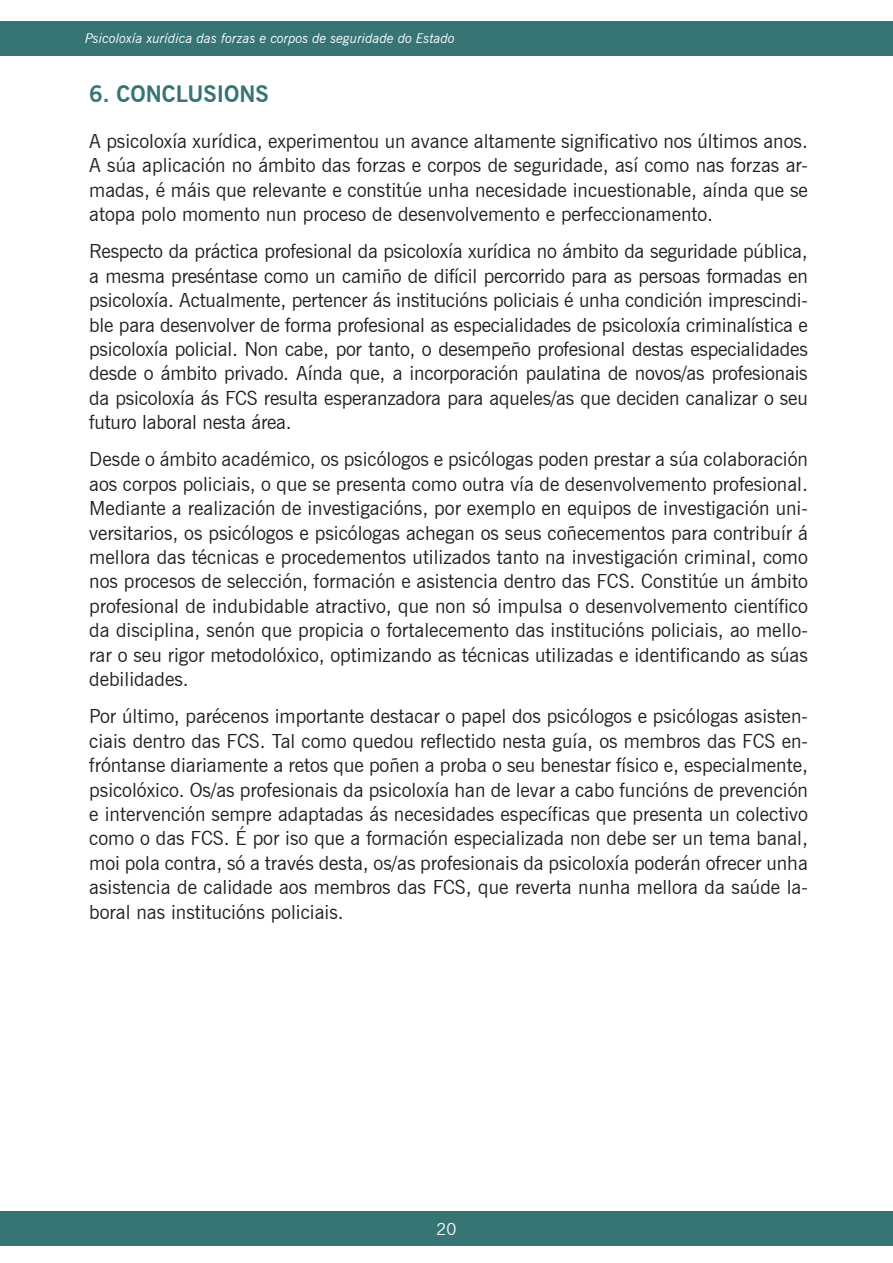
<style>
.page{position:relative;width:893px;height:1263px;background:#fff}
.page>*{position:absolute;margin:0;border:0;box-sizing:border-box;transform-origin:0 0}
.Título_2{font:700 22.5px "News Gothic BT";color:#377474}
.Texto_base{font:19.5px/24.5px "News Gothic BT";color:#231f20;text-align:justify}
.t1{font:16.5px "News Gothic BT";color:#fff}
.t2{font:italic 13.5px "News Gothic BT";color:#fff}
</style>
<div class="page">
<div style="left:0;top:1212px;width:893px;height:34px;background:#377474"></div>
<div style="left:0;top:21px;width:893px;height:34px;background:#377474"></div>
<p class="t2" style="left:85px;top:30px;width:371px">Psicoloxía xurídica das forzas e corpos de seguridade do Estado</p>
<p class="Título_2" style="left:89px;top:80px;width:181px">6. CONCLUSIONS</p>
<p class="Texto_base" style="left:89px;top:129px;width:720px">A psicoloxía xurídica, experimentou un avance altamente significativo nos últimos anos.<br>A súa aplicación no ámbito das forzas e corpos de seguridade, así como nas forzas ar&shy;madas, é máis que relevante e constitúe unha necesidade incuestionable, aínda que se atopa polo momento nun proceso de desenvolvemento e perfeccionamento.</p>
<p class="Texto_base" style="left:89px;top:239px;width:720px">Respecto da práctica profesional da psicoloxía xurídica no ámbito da seguridade pública, a mesma preséntase como un camiño de difícil percorrido para as persoas formadas en psicoloxía. Actualmente, pertencer ás institucións policiais é unha condición imprescindi&shy;ble para desenvolver de forma profesional as especialidades de psicoloxía criminalística e psicoloxía policial. Non cabe, por tanto, o desempeño profesional destas especialidades desde o ámbito privado. Aínda que, a incorporación paulatina de novos/as profesionais da psicoloxía ás FCS resulta esperanzadora para aqueles/as que deciden canalizar o seu futuro laboral nesta área.</p>
<p class="Texto_base" style="left:89px;top:447px;width:720px">Desde o ámbito académico, os psicólogos e psicólogas poden prestar a súa colaboración aos corpos policiais, o que se presenta como outra vía de desenvolvemento profesional.<br>Mediante a realización de investigacións, por exemplo en equipos de investigación uni&shy;versitarios, os psicólogos e psicólogas achegan os seus coñecementos para contribuír á mellora das técnicas e procedementos utilizados tanto na investigación criminal, como nos procesos de selección, formación e asistencia dentro das FCS. Constitúe un ámbito profesional de indubidable atractivo, que non só impulsa o desenvolvemento científico da disciplina, senón que propicia o fortalecemento das institucións policiais, ao mello&shy;rar o seu rigor metodolóxico, optimizando as técnicas utilizadas e identificando as súas debilidades.</p>
<p class="Texto_base" style="left:89px;top:704px;width:720px">Por último, parécenos importante destacar o papel dos psicólogos e psicólogas asisten&shy;ciais dentro das FCS. Tal como quedou reflectido nesta guía, os membros das FCS en&shy;fróntanse diariamente a retos que poñen a proba o seu benestar físico e, especialmente, psicolóxico. Os/as profesionais da psicoloxía han de levar a cabo funcións de prevención e intervención sempre adaptadas ás necesidades específicas que presenta un colectivo como o das FCS. É por iso que a formación especializada non debe ser un tema banal, moi pola contra, só a través desta, os/as profesionais da psicoloxía poderán ofrecer unha asistencia de calidade aos membros das FCS, que reverta nunha mellora da saúde la&shy;boral nas institucións policiais.</p>
<p class="t1" style="left:437px;top:1219px;width:21px">20</p>
</div>
